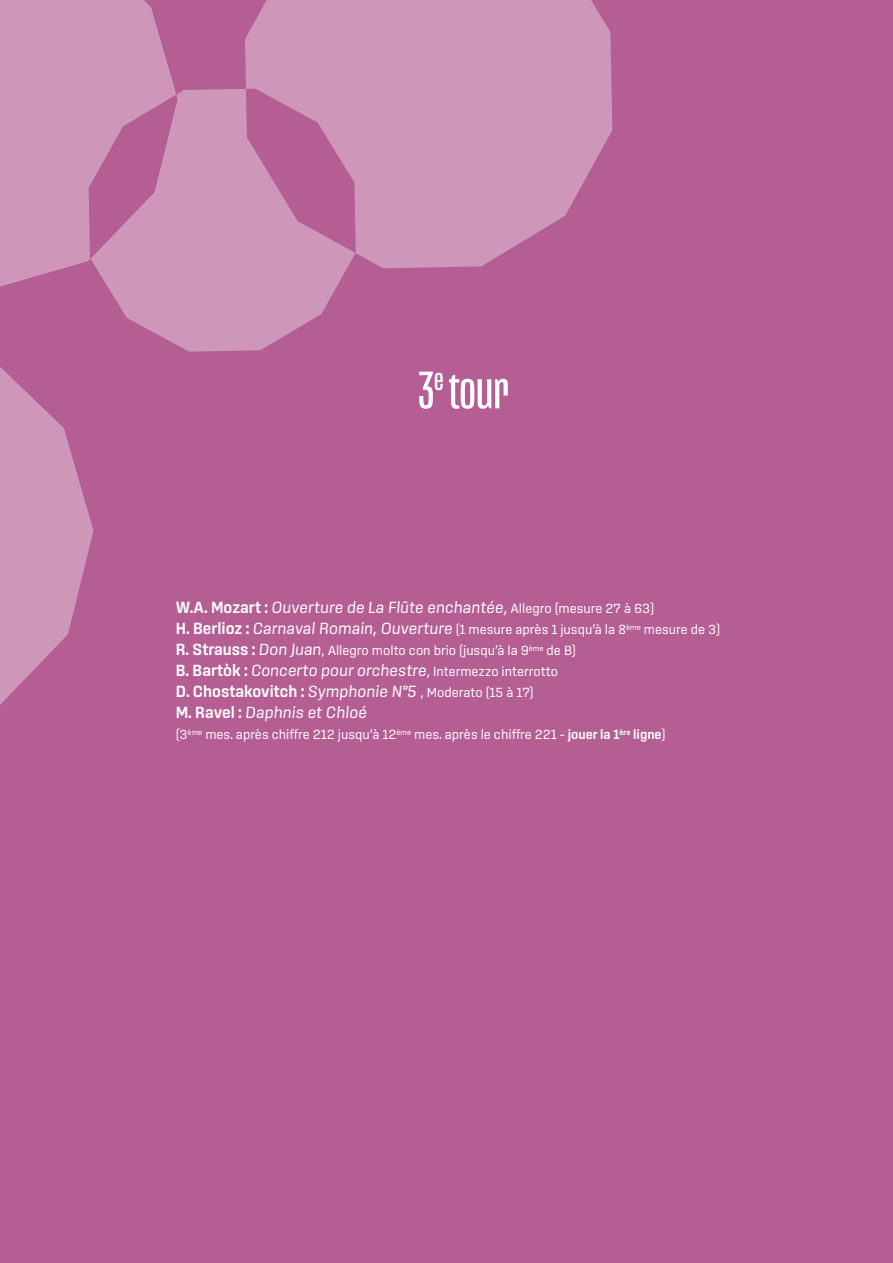
<style>
.page{position:relative;width:893px;height:1263px;background:#b45e94}
.page>*{position:absolute;margin:0;border:0;box-sizing:border-box;transform-origin:0 0}
.t1{font:54px "Mongoose";color:#fff}
.t2{font:italic 16.5px/21px "Sinter";color:#fff}
.t3{font:13.5px/21px "Sinter";color:#fff}
.s1{font-weight:600;font-style:normal}
.s2{font-style:normal;font-size:13.5px}
.s3{font-weight:600;font-size:16.5px}
.s4{font-style:italic;font-size:16.5px}
.s5{font-weight:600}
</style>
<div class="page">
<svg style="left:0;top:0;width:612px;height:741px;background:#bd73a2"></svg>
<h1 class="t1" style="left:418px;top:360px;width:93px">3<sup>e</sup> tour</h1>
<p class="t2" style="left:176px;top:597px;width:480px"><span class="s1">W.A. Mozart :</span> Ouverture de La Flûte enchantée, <span class="s2">Allegro (mesure 27 à 63)</span></p>
<p class="t3" style="left:176px;top:619px;width:546px"><span class="s3">H. Berlioz :</span> <span class="s4">Carnaval Romain, Ouverture</span> (1 mesure après 1 jusqu’à la 8<sup>ème</sup> mesure de 3)<br><span class="s3">R. Strauss :</span> <span class="s4">Don Juan</span>, Allegro molto con brio (jusqu’à la 9<sup>ème</sup> de B)</p>
<p class="t2" style="left:176px;top:660px;width:384px"><span class="s1">B. Bartòk :</span> Concerto pour orchestre<span class="s2">, Intermezzo interrotto<br></span><span class="s1">D. Chostakovitch :</span> Symphonie N°5 <span class="s2">, Moderato (15 à 17)<br></span><span class="s1">M. Ravel :</span> Daphnis et Chloé</p>
<p class="t3" style="left:176px;top:724px;width:491px">(3<sup>ème</sup> mes. après chiffre 212 jusqu’à 12<sup>ème</sup> mes. après le chiffre 221 – <span class="s5">jouer la 1</span><sup>ère</sup> <span class="s5">ligne</span>)</p>
</div>
